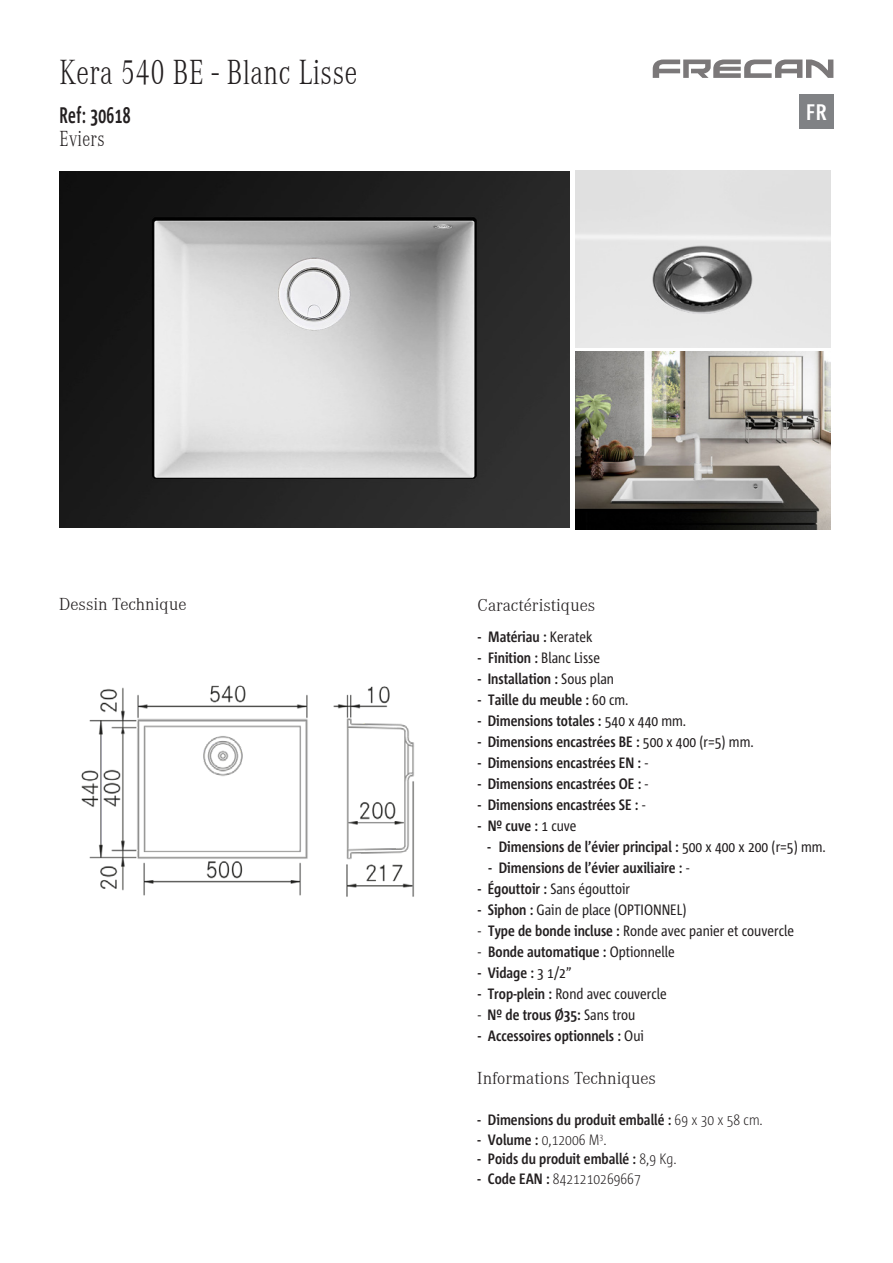
<style>
.page{position:relative;width:893px;height:1263px;background:#fff}
.page>*{position:absolute;margin:0;border:0;box-sizing:border-box;transform-origin:0 0}
.t1{font:300 36px "Corporate A";letter-spacing:.02em;color:#231f20;scale:.77 1}
.t2{font:700 22.5px "Corpid Cd";letter-spacing:.02em;color:#231f20;scale:.77 1}
.t3{font:300 22.5px "Corporate A";letter-spacing:.02em;color:#231f20;scale:.77 1}
.t4{font:700 22.5px "Corpid Cd";color:#fff}
.t5{font:300 18px "Corporate A";color:#231f20}
.t6{font:700 15px "Corpid Cd";color:#231f20}
.t7{font:15px "Corpid Cd";color:#231f20}
.t8{font:300 15px "Corpid Cd";color:#231f20}
.s1{font-weight:400}
.s2{font-weight:700}
.s3{font-weight:300}
</style>
<div class="page">
<div style="left:799px;top:94px;width:34px;height:34px;background:#808285"></div>
<svg style="left:653px;top:60px;width:180px;height:18px"></svg>
<img style="left:59px;top:172px;width:510px;height:356px">
<img style="left:576px;top:170px;width:255px;height:178px">
<img style="left:576px;top:352px;width:255px;height:177px">
<img style="left:81px;top:685px;width:334px;height:212px">
<h1 class="t1" style="left:60px;top:52px;width:388px">Kera 540 BE - Blanc Lisse</h1>
<h2 class="t2" style="left:60px;top:103px;width:94px">Ref: 30618</h2>
<h2 class="t3" style="left:60px;top:126px;width:60px">Eviers</h2>
<h2 class="t4" style="left:806px;top:100px;width:22px">FR</h2>
<p class="t5" style="left:59px;top:594px;width:129px">Dessin Technique</p>
<p class="t5" style="left:478px;top:595px;width:119px">Caractéristiques</p>
<p class="t6" style="left:478px;top:629px;width:116px">- Matériau : <span class="s1">Keratek</span></p>
<p class="t6" style="left:478px;top:650px;width:124px">- Finition : <span class="s1">Blanc Lisse</span></p>
<p class="t6" style="left:478px;top:671px;width:138px">- Installation : <span class="s1">Sous plan</span></p>
<p class="t6" style="left:478px;top:692px;width:152px">- Taille du meuble : <span class="s1">60 cm.</span></p>
<p class="t6" style="left:478px;top:713px;width:210px">- Dimensions totales : <span class="s1">540 x 440 mm.</span></p>
<p class="t6" style="left:478px;top:734px;width:278px">- Dimensions encastrées BE : <span class="s1">500 x 400 (r=5) mm.</span></p>
<p class="t6" style="left:478px;top:755px;width:172px">- Dimensions encastrées EN : <span class="s1">-</span></p>
<p class="t6" style="left:478px;top:776px;width:172px">- Dimensions encastrées OE : <span class="s1">-</span></p>
<p class="t6" style="left:478px;top:797px;width:169px">- Dimensions encastrées SE : <span class="s1">-</span></p>
<p class="t6" style="left:478px;top:818px;width:101px">- Nº cuve : <span class="s1">1 cuve</span></p>
<p class="t6" style="left:487px;top:839px;width:340px">- Dimensions de l’évier principal : <span class="s1">500 x 400 x 200 (r=5) mm.</span></p>
<p class="t6" style="left:488px;top:860px;width:203px">- Dimensions de l’évier auxiliaire : <span class="s1">-</span></p>
<p class="t7" style="left:478px;top:881px;width:154px"><span class="s2">- Égouttoir :</span> Sans égouttoir</p>
<p class="t7" style="left:478px;top:902px;width:210px"><span class="s2">- Siphon :</span> Gain de place (OPTIONNEL)</p>
<p class="t7" style="left:478px;top:923px;width:318px">- <span class="s2">Type de bonde incluse :</span> Ronde avec panier et couvercle</p>
<p class="t6" style="left:478px;top:944px;width:199px"><span class="s1">-</span> Bonde automatique : <span class="s1">Optionnelle</span></p>
<p class="t6" style="left:478px;top:965px;width:96px">- Vidage : <span class="s1">3 1/2”</span></p>
<p class="t7" style="left:478px;top:986px;width:191px"><span class="s2">- Trop-plein :</span> Rond avec couvercle</p>
<p class="t6" style="left:478px;top:1007px;width:159px"><span class="s1">-</span> Nº de trous Ø35: <span class="s1">Sans trou</span></p>
<p class="t6" style="left:478px;top:1028px;width:168px">- Accessoires optionnels : <span class="s1">Oui</span></p>
<p class="t5" style="left:477px;top:1068px;width:180px">Informations Techniques</p>
<p class="t6" style="left:477px;top:1112px;width:287px">- Dimensions du produit emballé : <span class="s3">69 x 30 x 58 cm.</span></p>
<p class="t8" style="left:477px;top:1131px;width:131px"><span class="s2">- Volume :</span> 0,12006 M<sup>3</sup>.</p>
<p class="t6" style="left:477px;top:1151px;width:201px">- Poids du produit emballé : <span class="s3">8,9 Kg.</span></p>
<p class="t8" style="left:477px;top:1170px;width:165px"><span class="s2">- Code EAN :</span> 8421210269667</p>
</div>
